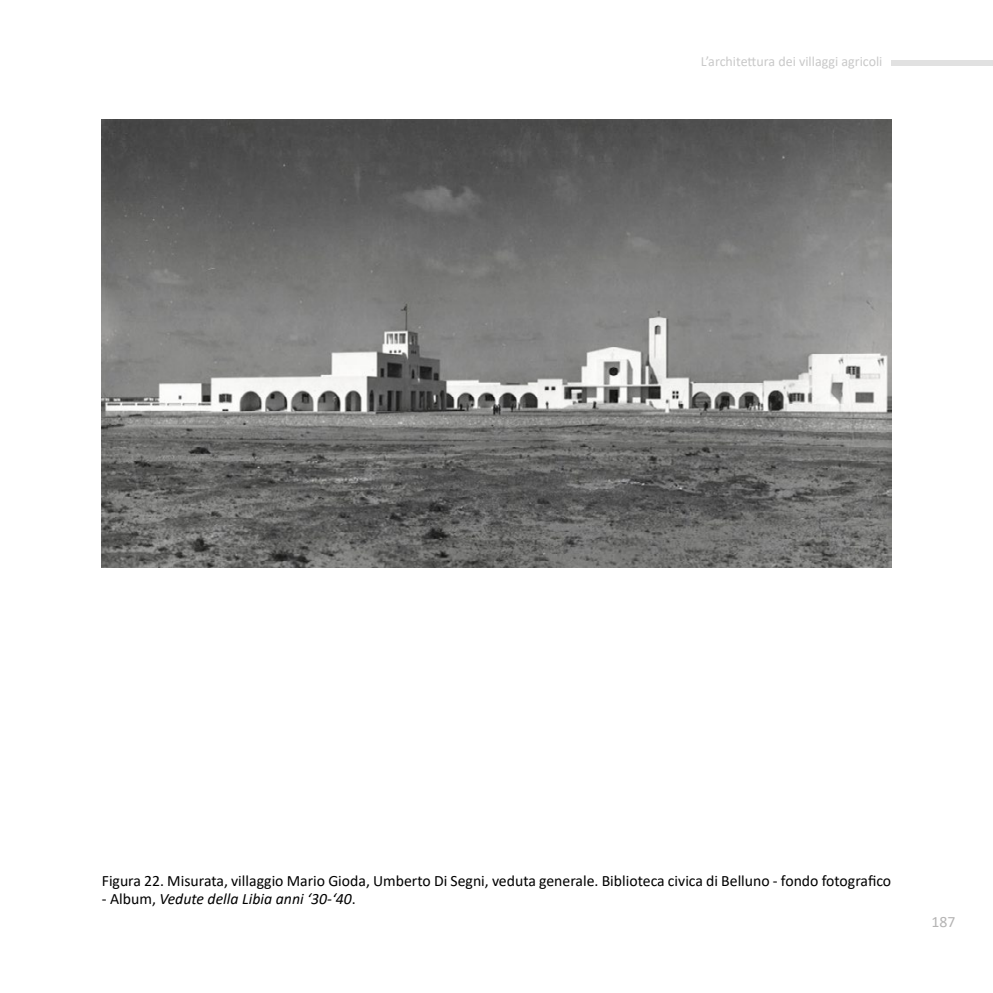
<style>
.page{position:relative;width:993px;height:993px;background:#fff}
.page>*{position:absolute;margin:0;border:0;box-sizing:border-box;transform-origin:0 0}
.t1{font:15.75px "Calibri";color:#000}
.t2{font:italic 15.75px "Calibri";color:#000}
.t3{font:15.75px "Calibri";color:#b5b4b4}
.t4{font:14px "Calibri";color:#c9c9c9}
.s1{font-style:normal}
</style>
<div class="page">
<div style="left:890px;top:61px;width:102px;height:5px;background:#e1e1e1"></div>
<img style="left:102px;top:119px;width:788px;height:448px">
<p class="t4" style="left:700px;top:52px;width:183px">L’architettura dei villaggi agricoli</p>
<p class="t1" style="left:102px;top:870px;width:790px">Figura 22. Misurata, villaggio Mario Gioda, Umberto Di Segni, veduta generale. Biblioteca civica di Belluno - fondo fotografico</p>
<p class="t2" style="left:102px;top:887px;width:255px"><span class="s1">- Album,</span> Vedute della Libia anni ‘30-‘40<span class="s1">.</span></p>
<p class="t3" style="left:931px;top:910px;width:25px">187</p>
</div>
